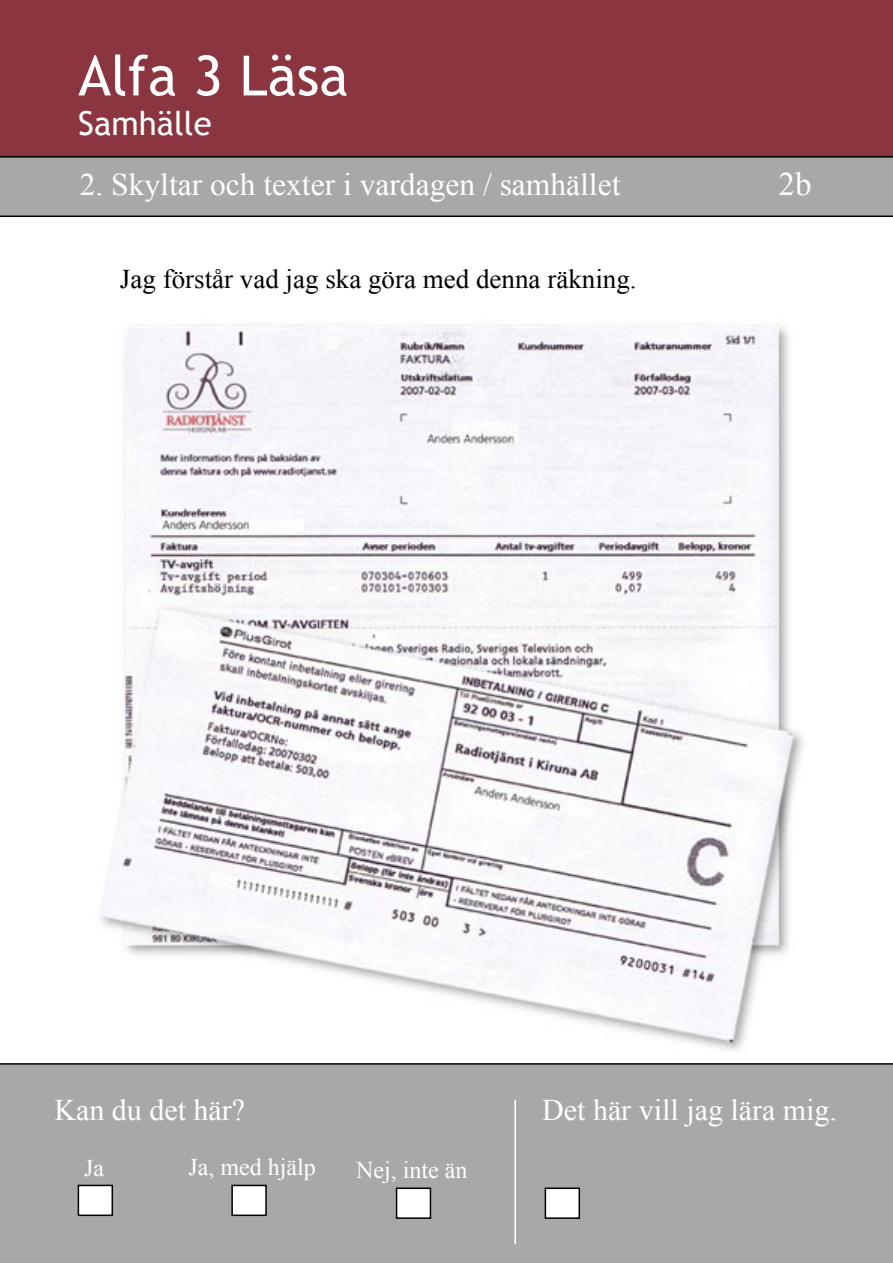
<style>
.page{position:relative;width:893px;height:1263px;background:#fff}
.page>*{position:absolute;margin:0;border:0;box-sizing:border-box;transform-origin:0 0}
.t1{font:55.5px "Trebuchet MS";color:#fff}
.t2{font:33px "Trebuchet MS";color:#fff}
.t3{font:33px "Times New Roman";color:#fff}
.t4{font:31.5px "Times New Roman";color:#fff}
.t5{font:30px "Times New Roman";color:#fff}
.t6{font:27px "Times New Roman";color:#000}
.t7{font:24px "Times New Roman";color:#fff}
</style>
<div class="page">
<div style="left:0;top:0;width:893px;height:158px;background:#8b3540"></div>
<div style="left:0;top:1063px;width:893px;height:200px;background:#a8a8a8"></div>
<hr style="left:514px;top:1100px;width:2px;height:144px;background:#fff">
<div style="left:78px;top:1185px;width:34px;height:30px;background:#fff"></div>
<div style="left:78px;top:1185px;width:35px;height:31px;border:2px solid #000"></div>
<div style="left:232px;top:1185px;width:34px;height:30px;background:#fff"></div>
<div style="left:231px;top:1185px;width:36px;height:31px;border:2px solid #000"></div>
<div style="left:397px;top:1188px;width:33px;height:30px;background:#fff"></div>
<div style="left:396px;top:1187px;width:35px;height:32px;border:2px solid #000"></div>
<div style="left:0;top:156px;width:893px;height:61px;background:#a8a8a8"></div>
<div style="left:545px;top:1188px;width:34px;height:30px;background:#fff"></div>
<div style="left:545px;top:1187px;width:35px;height:32px;border:2px solid #000"></div>
<img style="left:100px;top:325px;width:704px;height:726px">
<p class="t1" style="left:78px;top:43px;width:272px">Alfa 3 Läsa</p>
<p class="t2" style="left:78px;top:104px;width:135px">Samhälle</p>
<p class="t4" style="left:80px;top:163px;width:542px">2. Skyltar och texter i vardagen / samhället</p>
<p class="t3" style="left:778px;top:162px;width:34px">2b</p>
<p class="t6" style="left:120px;top:261px;width:518px">Jag förstår vad jag ska göra med denna räkning.</p>
<p class="t5" style="left:54px;top:1090px;width:192px">Kan du det här?</p>
<p class="t5" style="left:542px;top:1090px;width:296px">Det här vill jag lära mig.</p>
<p class="t7" style="left:84px;top:1152px;width:21px">Ja</p>
<p class="t7" style="left:189px;top:1151px;width:129px">Ja, med hjälp</p>
<p class="t7" style="left:356px;top:1154px;width:113px">Nej, inte än</p>
</div>
